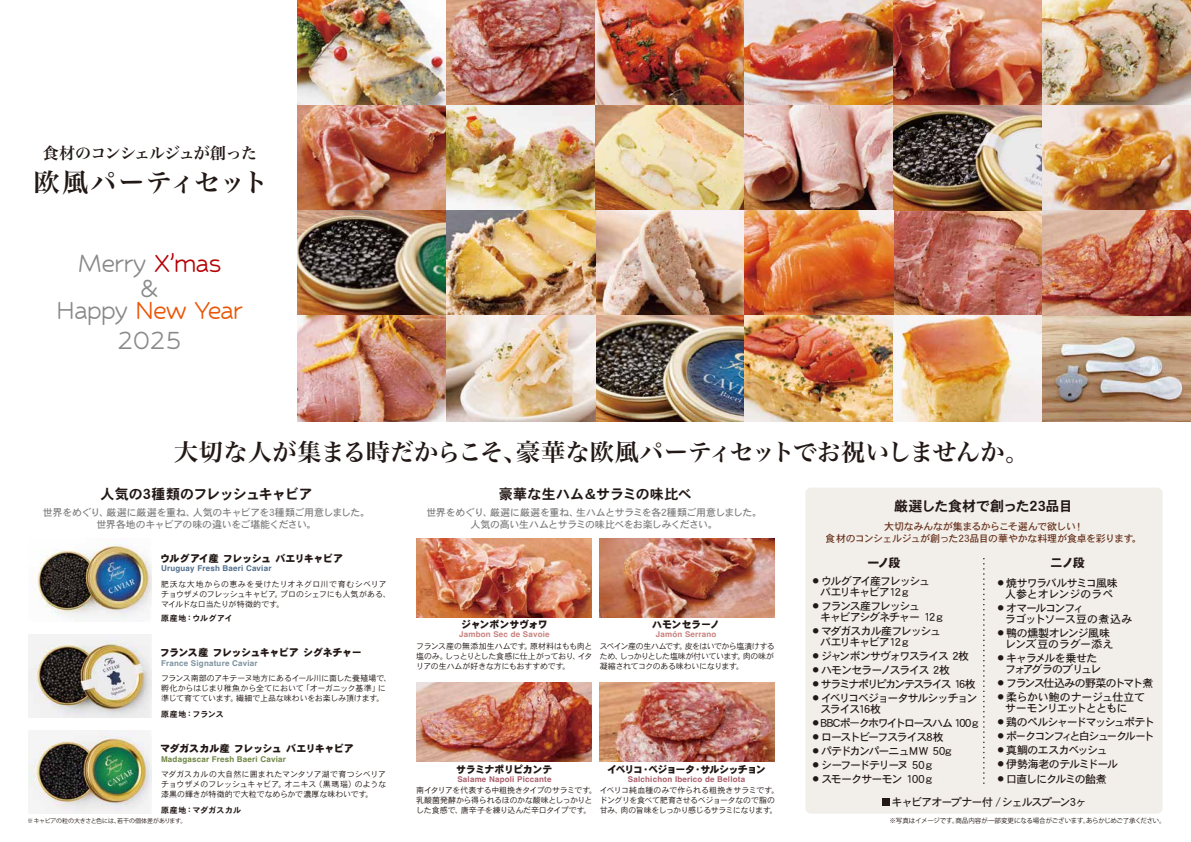
<style>
.page{position:relative;width:1191px;height:842px;background:#fff}
.page>*{position:absolute;margin:0;border:0;box-sizing:border-box;transform-origin:0 0}
.t1{font:32px/25px "Hubballi";letter-spacing:-.065em;color:#898989;text-align:center}
.t2{font:26px "Hira Min Pro W6";letter-spacing:.015em;color:#221815}
.t3{font:24px "Hira Min Pro W6";color:#221815}
.t4{font:16px "Hira Min Pro W6";letter-spacing:-.055em;color:#221815}
.t5{font:14px "DFHS Gothic W7 MP RKSJ H";letter-spacing:-.035em;color:#221815}
.t6{font:14px "DFHS Gothic W7 MP RKSJ H";letter-spacing:-.01em;color:#221815}
.t7{font:14px "DFHS Gothic W7 MP RKSJ H";letter-spacing:.01em;color:#221815}
.t8{font:12px "DFHS Gothic W9 MP RKSJ H";letter-spacing:-.11em;color:#221815}
.t9{font:11px/11px "DFHS Gothic W5 MP RKSJ H";letter-spacing:-.095em;color:#221815}
.t10{font:11px "DFHS Gothic W5 MP RKSJ H";letter-spacing:-.125em;color:#221815}
.t11{font:11px/11px "DFHS Gothic W5 MP RKSJ H";letter-spacing:-.05em;color:#221815}
.t12{font:11px/11px "DFHS Gothic W5 MP RKSJ H";letter-spacing:-.04em;color:#221815;text-align:center}
.t13{font:11px/11px "DFHS Gothic W5 MP RKSJ H";letter-spacing:-.03em;color:#221815}
.t14{font:11px "DFHS Gothic W5 MP RKSJ H";letter-spacing:-.16em;color:#221815}
.t15{font:11px "DFHS Gothic W5 MP RKSJ H";letter-spacing:-.145em;color:#221815}
.t16{font:11px "DFHS Gothic W5 MP RKSJ H";letter-spacing:-.13em;color:#221815}
.t17{font:11px "DFHS Gothic W5 MP RKSJ H";letter-spacing:-.075em;color:#221815}
.t18{font:11px "DFHS Gothic W5 MP RKSJ H";letter-spacing:-.065em;color:#221815}
.t19{font:11px "DFHS Gothic W5 MP RKSJ H";letter-spacing:-.07em;color:#221815}
.t20{font:10px/12px "DFHS Gothic W5 MP RKSJ H";letter-spacing:-.035em;color:#7d7d7d;text-align:center}
.t21{font:10px "DFHS Gothic W9 MP RKSJ H";letter-spacing:-.05em;color:#221815}
.t22{font:10px/12px "DFHS Gothic W5 MP RKSJ H";letter-spacing:-.035em;color:#6c341e;text-align:center}
.t23{font:10px "DFHS Gothic W9 MP RKSJ H";letter-spacing:-.105em;color:#221815}
.t24{font:10px "DFHS Gothic W9 MP RKSJ H";letter-spacing:-.02em;color:#221815}
.t25{font:10px "DFHS Gothic W9 MP RKSJ H";letter-spacing:-.025em;color:#221815}
.t26{font:8px/10px "DFHS Gothic W3 MP RKSJ H";letter-spacing:-.025em;color:#221815;text-align:justify}
.t27{font:8px/10px "DFHS Gothic W3 MP RKSJ H";color:#221815}
.t28{font:8px/10px "DFHS Gothic W3 MP RKSJ H";letter-spacing:-.06em;color:#221815}
.t29{font:700 8px "Helvetica";letter-spacing:.025em;color:#aa5e6a}
.t30{font:700 8px "Helvetica";letter-spacing:.025em;color:#c8817e}
.t31{font:700 8px "Helvetica";letter-spacing:.025em;color:#708643}
.t32{font:700 8px "Helvetica";letter-spacing:.025em;color:#52708e}
.t33{font:700 8px "Helvetica";letter-spacing:.025em;color:#7c929d}
.t34{font:8px "DFHS Gothic W7 MP RKSJ H";letter-spacing:.02em;color:#221815}
.t35{font:8px "DFHS Gothic W7 MP RKSJ H";letter-spacing:.07em;color:#221815}
.t36{font:8px "DFHS Gothic W7 MP RKSJ H";letter-spacing:.04em;color:#221815}
.t37{font:6.5px "Koz Go Pr 6 N";letter-spacing:-.03em;color:#221815}
.t38{font:6px "Koz Go Pr 6 N";letter-spacing:-.02em;color:#221815}
.s1{color:#b60005}
.s2{color:#ea5504}
.s3{font-size:8.8px}
</style>
<div class="page">
<div style="left:805px;top:488px;width:357px;height:326px;background:#f2eee9;border-radius:6px"></div>
<img style="left:298px;top:1px;width:892px;height:420px">
<img style="left:417px;top:539px;width:174px;height:78px">
<img style="left:600px;top:539px;width:174px;height:78px">
<img style="left:417px;top:683px;width:174px;height:79px">
<img style="left:600px;top:683px;width:174px;height:79px">
<svg style="left:983px;top:559px;width:1px;height:225px"></svg>
<div style="left:882px;top:799px;width:7px;height:7px;background:#221815"></div>
<img style="left:34px;top:540px;width:117px;height:80px">
<img style="left:28px;top:634px;width:123px;height:84px">
<img style="left:28px;top:730px;width:123px;height:84px">
<h3 class="t4" style="left:43px;top:139px;width:216px">食材のコンシェルジュが創った</h3>
<h2 class="t2" style="left:33px;top:159px;width:236px">欧風パーティセット</h2>
<h1 class="t1" style="left:77px;top:248px;width:147px">Merry <span class="s1">X’mas </span>&amp;</h1>
<h1 class="t1" style="left:56px;top:293px;width:189px;line-height:30px">Happy <span class="s2">New Year<br></span>2025</h1>
<h3 class="t3" style="left:174px;top:431px;width:856px">大切な人が集まる時だからこそ、豪華な欧風パーティセットでお祝いしませんか。</h3>
<h3 class="t6" style="left:894px;top:499px;width:180px">厳選した食材で創った23品目</h3>
<h3 class="t5" style="left:101px;top:487px;width:214px">人気の3種類のフレッシュキャビア</h3>
<h3 class="t7" style="left:499px;top:487px;width:194px">豪華な生ハム＆サラミの味比べ</h3>
<p class="t20" style="left:43px;top:506px;width:329px">世界をめぐり、厳選に厳選を重ね、人気のキャビアを3種類ご用意しました。世界各地のキャビアの味の違いをご堪能ください。</p>
<p class="t20" style="left:426px;top:506px;width:337px">世界をめぐり、厳選に厳選を重ね、生ハムとサラミを各2種類ご用意しました。人気の高い生ハムとサラミの味比べをお楽しみください。</p>
<p class="t22" style="left:826px;top:520px;width:318px">大切なみんなが集まるからこそ選んで欲しい！<br>食材のコンシェルジュが創った23品目の華やかな料理が食卓を彩ります。</p>
<h3 class="t8" style="left:867px;top:557px;width:35px">一ノ段</h3>
<h3 class="t8" style="left:1050px;top:557px;width:36px">二ノ段</h3>
<p class="t21" style="left:160px;top:553px;width:184px">ウルグアイ産 フレッシュ バエリキャビア</p>
<p class="t27" style="left:161px;top:579px;width:232px">肥沃な大地からの恵みを受けたリオネグロ川で育むシベリアチョウザメのフレッシュキャビア。プロのシェフにも人気がある、マイルドな口当たりが特徴的です。</p>
<p class="t32" style="left:161px;top:565px;width:112px">Uruguay Fresh Baeri Caviar</p>
<h3 class="t9" style="left:820px;top:576px;width:111px;text-indent:-7px"><sup>●</sup> ウルグアイ産フレッシュバエリキャビア12ｇ</h3>
<h3 class="t9" style="left:820px;top:601px;width:127px;text-indent:-7px"><sup>●</sup> フランス産フレッシュ<br>キャビアシグネチャー 12ｇ</h3>
<h3 class="t9" style="left:820px;top:626px;width:122px;text-indent:-7px"><sup>●</sup> マダガスカル産フレッシュバエリキャビア12ｇ</h3>
<h3 class="t9" style="left:812px;top:651px;width:158px"><sup>●</sup> ジャンボンサヴォワスライス 2枚</h3>
<h3 class="t9" style="left:812px;top:665px;width:139px"><sup>●</sup> ハモンセラーノスライス 2枚</h3>
<h3 class="t14" style="left:812px;top:679px;width:164px"><sup>●</sup> サラミナポリピカンテスライス 16枚</h3>
<h3 class="t9" style="left:820px;top:693px;width:159px;text-indent:-7px"><sup>●</sup> イベリコベジョータサルシッチョンスライス16枚</h3>
<h3 class="t10" style="left:812px;top:718px;width:169px"><sup>●</sup> BBCポ<span class="s3">ー</span>クホワイトロースハム 100ｇ</h3>
<h3 class="t16" style="left:812px;top:732px;width:133px"><sup>●</sup> ローストビーフスライス8枚</h3>
<h3 class="t9" style="left:812px;top:746px;width:140px"><sup>●</sup> パテドカンパーニュＭＷ 50g</h3>
<h3 class="t10" style="left:812px;top:760px;width:123px"><sup>●</sup> シーフードテリーヌ 50ｇ</h3>
<h3 class="t17" style="left:812px;top:774px;width:123px"><sup>●</sup> スモークサーモン 100ｇ</h3>
<h3 class="t12" style="left:997px;top:577px;width:122px"><sup>●</sup> 焼サワラバルサミコ風味人参とオレンジのラペ</h3>
<h3 class="t9" style="left:1005px;top:602px;width:129px;text-indent:-7px"><sup>●</sup> オマールコンフィ<br>ラゴットソース豆の煮込み</h3>
<h3 class="t13" style="left:1005px;top:627px;width:110px;text-indent:-7px"><sup>●</sup> 鴨の燻製オレンジ風味レンズ豆のラグー添え</h3>
<h3 class="t9" style="left:1005px;top:652px;width:98px;text-indent:-7px"><sup>●</sup> キャラメルを乗せたフォアグラのブリュレ</h3>
<h3 class="t9" style="left:997px;top:677px;width:157px"><sup>●</sup> フランス仕込みの野菜のトマト煮</h3>
<h3 class="t11" style="left:1005px;top:691px;width:142px;text-indent:-7px"><sup>●</sup> 柔らかい鮑のナージュ仕立てサーモンリエットとともに</h3>
<h3 class="t9" style="left:997px;top:716px;width:158px"><sup>●</sup> 鶏のペルシャードマッシュポテト</h3>
<h3 class="t15" style="left:997px;top:730px;width:158px"><sup>●</sup> ポークコンフィと白シュークルート</h3>
<h3 class="t19" style="left:997px;top:744px;width:112px"><sup>●</sup> 真鯛のエスカベッシュ</h3>
<h3 class="t18" style="left:997px;top:758px;width:122px"><sup>●</sup> 伊勢海老のテルミドール</h3>
<h3 class="t9" style="left:891px;top:767px;width:217px;line-height:22.9px;text-indent:106px"><sup>●</sup> 口直しにクルミの飴煮キャビアオープナー付 / シェルスプーン3ヶ</h3>
<p class="t35" style="left:161px;top:614px;width:73px">原産地：ウルグアイ</p>
<p class="t33" style="left:161px;top:659px;width:98px">France Signature Caviar</p>
<p class="t24" style="left:461px;top:620px;width:88px">ジャンボンサヴォワ</p>
<p class="t25" style="left:652px;top:620px;width:69px">ハモンセラーノ</p>
<p class="t30" style="left:656px;top:631px;width:62px">Jamón Serrano</p>
<p class="t30" style="left:459px;top:631px;width:92px">Jambon Sec de Savoie</p>
<p class="t26" style="left:416px;top:641px;width:178px">フランス産の無添加生ハムです。原材料はもも肉と塩のみ。しっとりとした食感に仕上がっており、イタリアの生ハムが好きな方にもおすすめです。</p>
<p class="t26" style="left:600px;top:641px;width:176px">スペイン産の生ハムです。皮をはいでから塩漬けするため、しっかりとした塩味が付いています。肉の味が凝縮されてコクのある味わいになります。</p>
<p class="t21" style="left:160px;top:648px;width:203px">フランス産 フレッシュキャビア シグネチャー</p>
<p class="t26" style="left:161px;top:673px;width:232px;text-align:left">フランス南部のアキテーヌ地方にあるイール川に面した養殖場で、孵化からはじまり稚魚から全てにおいて「オーガニック基準」に準じて育てています。繊細で上品な味わいをお楽しみ頂けます。</p>
<p class="t36" style="left:161px;top:710px;width:64px">原産地：フランス</p>
<p class="t21" style="left:160px;top:744px;width:195px">マダガスカル産 フレッシュ バエリキャビア</p>
<p class="t26" style="left:161px;top:769px;width:227px">マダガスカルの大自然に囲まれたマンタソア湖で育つシベリアチョウザメのフレッシュキャビア。オニキス（黒瑪瑙）のような漆黒の輝きが特徴的で大粒でなめらかで濃厚な味わいです。</p>
<p class="t31" style="left:161px;top:755px;width:126px">Madagascar Fresh Baeri Caviar</p>
<p class="t21" style="left:456px;top:764px;width:98px">サラミナポリピカンテ</p>
<p class="t23" style="left:607px;top:764px;width:160px">イベリコ・ベジョータ・サルシッチョン</p>
<p class="t29" style="left:457px;top:776px;width:96px">Salame Napoli Piccante</p>
<p class="t29" style="left:628px;top:776px;width:119px">Salchichon Iberico de Bellota</p>
<p class="t26" style="left:416px;top:785px;width:364px;text-align:left">南イタリアを代表する中粗挽きタイプのサラミです。イベリコ純血種のみで作られる粗挽きサラミです。乳酸菌発酵から得られるほのかな酸味としっかりと<br>した食感で、唐辛子を練り込んだ辛口タイプです。</p>
<p class="t28" style="left:600px;top:795px;width:179px">ドングリを食べて肥育させるベジョータなので脂の甘み、肉の旨味をしっかり感じるサラミになります。</p>
<p class="t34" style="left:161px;top:806px;width:82px">原産地：マダガスカル</p>
<p class="t38" style="left:28px;top:818px;width:160px">※キャビアの粒の大きさと色には、若干の個体差があります。</p>
<p class="t37" style="left:889px;top:817px;width:278px">※写真はイメージです。商品内容が一部変更になる場合がございます。あらかじめご了承ください。</p>
</div>
